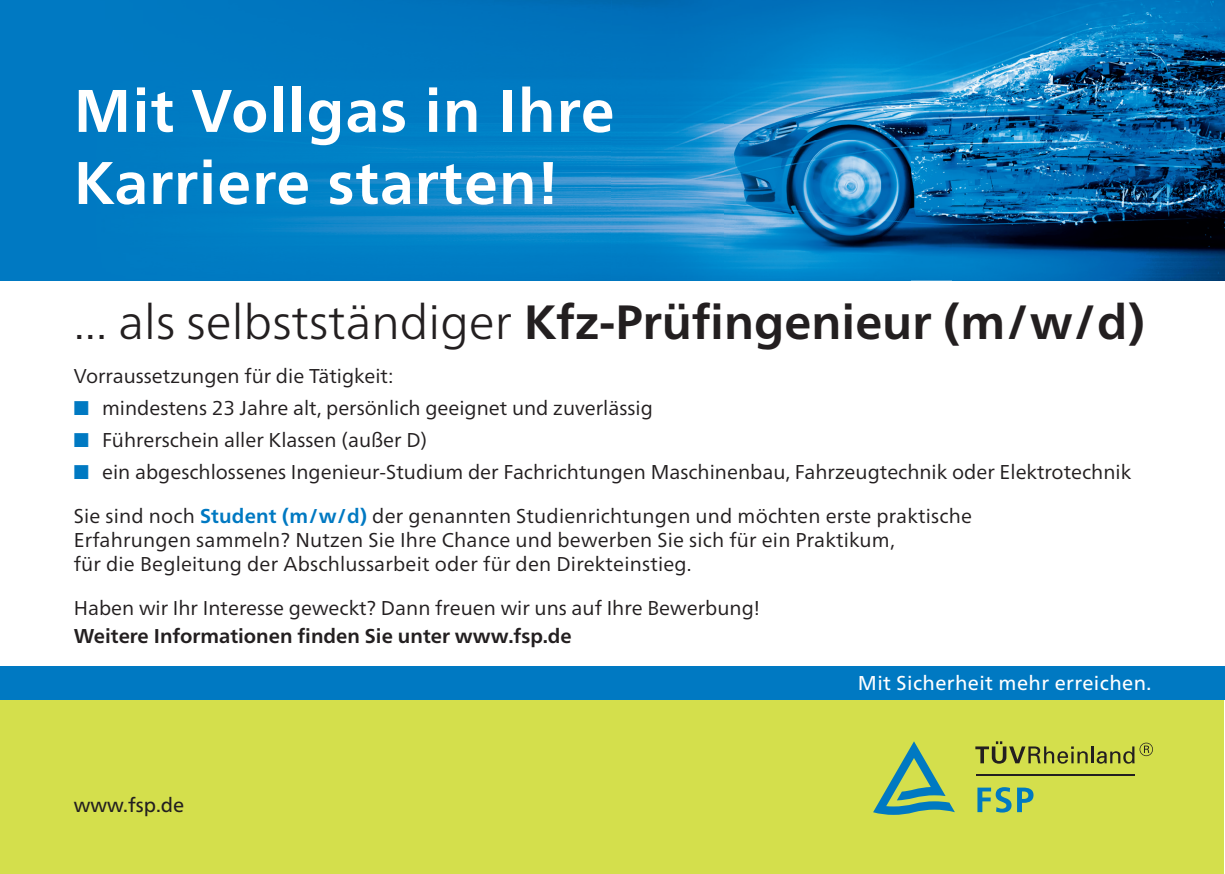
<style>
.page{position:relative;width:1225px;height:874px;background:#fff}
.page>*{position:absolute;margin:0;border:0;box-sizing:border-box;transform-origin:0 0}
.t1{font:700 60px/72px "Frutiger Neue LT Pro";letter-spacing:.02em;color:#fff}
.t2{font:700 48px "Frutiger Neue LT Pro";color:#231f20}
.t3{font:20px/24px "Frutiger Neue LT Pro";color:#231f20}
.t4{font:700 20px "Frutiger Neue LT Pro";color:#231f20}
.t5{font:20px "Frutiger Neue LT Pro";letter-spacing:.02em;color:#fff}
.t6{font:20px "Frutiger Neue LT Pro";color:#231f20}
.s1{font-weight:300}
.s2{color:#0079c2}
.s3{font-weight:700;color:#0079c2}
</style>
<div class="page">
<div style="left:0;top:691px;width:1223px;height:182px;background:#d4df4c"></div>
<svg style="left:873px;top:741px;width:82px;height:73px"></svg>
<hr style="left:976px;top:774px;width:158px;height:1px;background:#231f20">
<svg style="left:975px;top:741px;width:178px;height:22px"></svg>
<svg style="left:977px;top:787px;width:34px;height:25px"></svg>
<svg style="left:1017px;top:787px;width:16px;height:24px"></svg>
<div style="left:0;top:666px;width:1225px;height:33px;background:#0079c2"></div>
<img style="left:910px;top:0;width:315px;height:280px">
<img style="left:612px;top:280px;width:272px;height:1px">
<img style="left:0;top:0;width:910px;height:280px">
<h1 class="t1" style="left:74px;top:75px;width:542px">Mit Vollgas in Ihre<br>Karriere starten!</h1>
<h2 class="t2" style="left:74px;top:293px;width:1072px"><span class="s1">... als selbstständiger</span> Kfz-Prüfingenieur (m/w/d)</h2>
<p class="t3" style="left:74px;top:363px;width:321px">Vorraussetzungen für die Tätigkeit:</p>
<p class="t3" style="left:74px;top:395px;width:580px"><span class="s2">■</span> mindestens 23 Jahre alt, persönlich geeignet und zuverlässig</p>
<p class="t3" style="left:74px;top:427px;width:355px"><span class="s2">■</span> Führerschein aller Klassen (außer D)</p>
<p class="t3" style="left:74px;top:459px;width:1059px"><span class="s2">■</span> ein abgeschlossenes Ingenieur-Studium der Fachrichtungen Maschinenbau, Fahrzeugtechnik oder Elektrotechnik</p>
<p class="t3" style="left:74px;top:503px;width:899px">Sie sind noch <span class="s3">Student (m/w/d)</span> der genannten Studienrichtungen und möchten erste praktische<br>Erfahrungen sammeln? Nutzen Sie Ihre Chance und bewerben Sie sich für ein Praktikum,<br>für die Begleitung der Abschlussarbeit oder für den Direkteinstieg.</p>
<p class="t3" style="left:74px;top:595px;width:688px">Haben wir Ihr Interesse geweckt? Dann freuen wir uns auf Ihre Bewerbung!</p>
<p class="t4" style="left:74px;top:624px;width:499px">Weitere Informationen finden Sie unter www.fsp.de</p>
<p class="t6" style="left:74px;top:792px;width:112px">www.fsp.de</p>
<p class="t5" style="left:858px;top:670px;width:295px">Mit Sicherheit mehr erreichen.</p>
</div>
